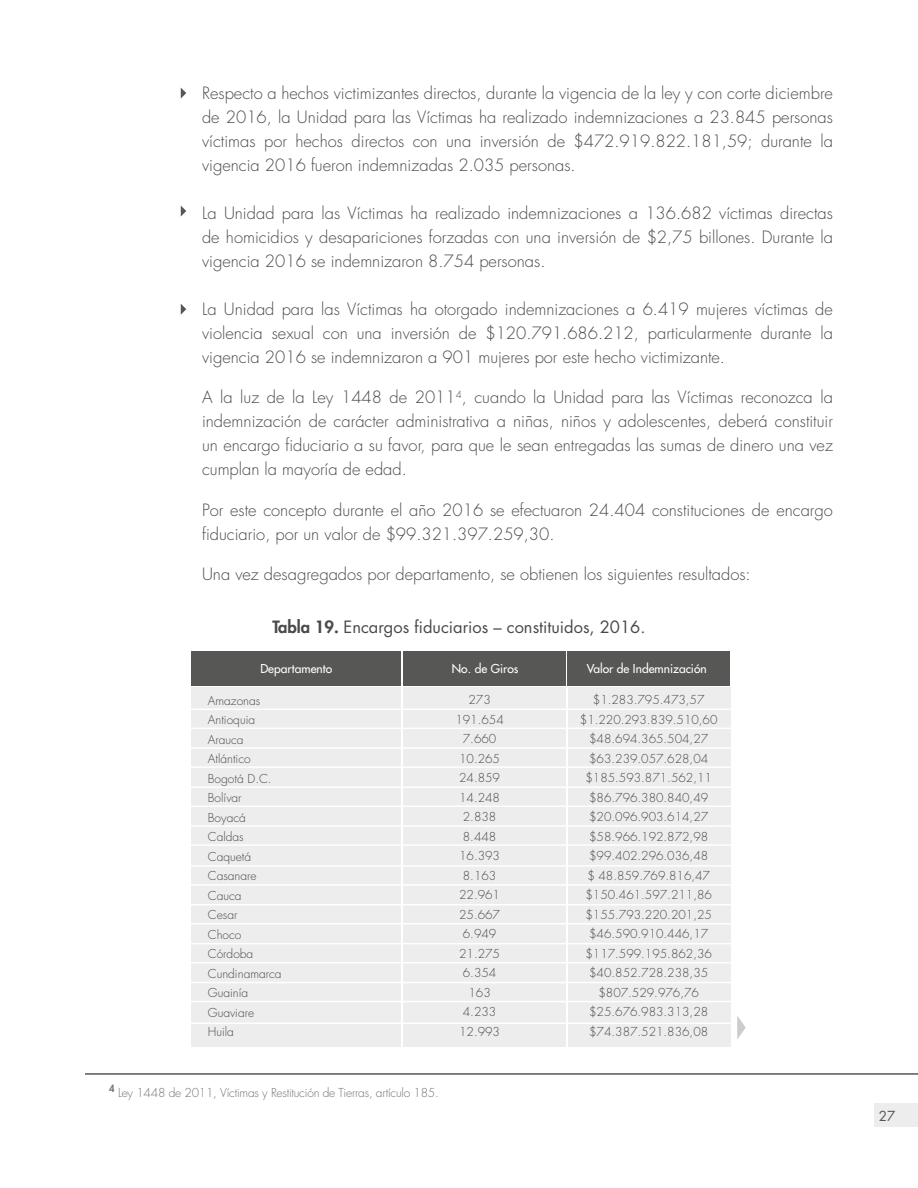
<style>
.page{position:relative;width:918px;height:1188px;background:#fff}
.page>*{position:absolute;margin:0;border:0;box-sizing:border-box;transform-origin:0 0}
.t1{font:300 16.5px/24px "Futura Std";color:#4a4a49;text-align:justify}
.t2{font:16.5px "Futura Std";color:#4a4a49}
.t3{font:13.5px "Futura Std";color:#575756}
.t4{font:300 12px/19.5px "Futura Std";color:#4a4a49;text-align:center}
.t5{font:300 12px "Futura Std";letter-spacing:-.02em;color:#757474}
.t6{font:500 12px "Futura Std";color:#fff}
.t7{font:800 9.6px "Futura Std";color:#757474}
.s1{font-weight:800}
</style>
<div class="page">
<div style="left:874px;top:1103px;width:44px;height:24px;background:#ededed"></div>
<svg style="left:737px;top:1016px;width:9px;height:23px"></svg>
<svg style="left:181px;top:88px;width:5px;height:10px"></svg>
<svg style="left:181px;top:304px;width:5px;height:11px"></svg>
<svg style="left:181px;top:206px;width:5px;height:10px"></svg>
<div style="left:192px;top:651px;width:209px;height:34px;background:#575756"></div>
<div style="left:403px;top:651px;width:163px;height:34px;background:#575756"></div>
<div style="left:567px;top:651px;width:163px;height:34px;background:#575756"></div>
<div style="left:192px;top:688px;width:209px;height:359px;background:#ededed"></div>
<div style="left:403px;top:688px;width:163px;height:359px;background:#ededed"></div>
<div style="left:568px;top:688px;width:162px;height:359px;background:#ededed"></div>
<hr style="left:186px;top:709px;width:546px;height:1px;background:#fff">
<hr style="left:186px;top:786px;width:546px;height:2px;background:#fff">
<hr style="left:186px;top:865px;width:546px;height:2px;background:#fff">
<hr style="left:186px;top:943px;width:546px;height:1px;background:#fff">
<hr style="left:186px;top:747px;width:546px;height:2px;background:#fff">
<hr style="left:186px;top:825px;width:546px;height:2px;background:#fff">
<hr style="left:186px;top:904px;width:546px;height:1px;background:#fff">
<hr style="left:186px;top:982px;width:546px;height:1px;background:#fff">
<hr style="left:186px;top:728px;width:546px;height:1px;background:#fff">
<hr style="left:186px;top:806px;width:546px;height:1px;background:#fff">
<hr style="left:186px;top:884px;width:546px;height:2px;background:#fff">
<hr style="left:186px;top:962px;width:546px;height:1px;background:#fff">
<hr style="left:186px;top:766px;width:546px;height:2px;background:#fff">
<hr style="left:186px;top:844px;width:546px;height:2px;background:#fff">
<hr style="left:186px;top:923px;width:546px;height:2px;background:#fff">
<hr style="left:186px;top:1001px;width:546px;height:1px;background:#fff">
<hr style="left:186px;top:1023px;width:546px;height:1px;background:#fff">
<hr style="left:85px;top:1073px;width:833px;height:2px;background:#575756">
<p class="t1" style="left:202px;top:81px;width:633px">Respecto a hechos victimizantes directos, durante la vigencia de la ley y con corte diciembre de 2016, la Unidad para las Víctimas ha realizado indemnizaciones a 23.845 personas víctimas por hechos directos con una inversión de $472.919.822.181,59; durante la vigencia 2016 fueron indemnizadas 2.035 personas.</p>
<p class="t1" style="left:202px;top:201px;width:632px">La Unidad para las Víctimas ha realizado indemnizaciones a 136.682 víctimas directas de homicidios y desapariciones forzadas con una inversión de $2,75 billones. Durante la vigencia 2016 se indemnizaron 8.754 personas.</p>
<p class="t1" style="left:202px;top:297px;width:632px">La Unidad para las Víctimas ha otorgado indemnizaciones a 6.419 mujeres víctimas de violencia sexual con una inversión de $120.791.686.212, particularmente durante la vigencia 2016 se indemnizaron a 901 mujeres por este hecho victimizante.</p>
<p class="t1" style="left:202px;top:386px;width:632px">A la luz de la Ley 1448 de 2011<sup>4</sup>, cuando la Unidad para las Víctimas reconozca la indemnización de carácter administrativa a niñas, niños y adolescentes, deberá constituir un encargo fiduciario a su favor, para que le sean entregadas las sumas de dinero una vez cumplan la mayoría de edad.</p>
<p class="t1" style="left:202px;top:498px;width:632px">Por este concepto durante el año 2016 se efectuaron 24.404 constituciones de encargo fiduciario, por un valor de $99.321.397.259,30.</p>
<p class="t1" style="left:202px;top:563px;width:550px">Una vez desagregados por departamento, se obtienen los siguientes resultados:</p>
<p class="t2" style="left:272px;top:616px;width:375px"><span class="s1">Tabla 19.</span> Encargos fiduciarios – constituidos, 2016.</p>
<p class="t6" style="left:260px;top:661px;width:73px">Departamento</p>
<p class="t6" style="left:452px;top:661px;width:68px">No. de Giros</p>
<p class="t6" style="left:587px;top:661px;width:122px">Valor de Indemnización</p>
<p class="t4" style="left:208px;top:691px;width:75px;text-align:left">Amazonas<br>Antioquia<br>Arauca<br>Atlántico<br>Bogotá D.C.<br>Bolívar<br>Boyacá<br>Caldas<br>Caquetá<br>Casanare<br>Cauca<br>Cesar<br>Choco<br>Córdoba<br>Cundinamarca<br>Guainía<br>Guaviare<br>Huila</p>
<p class="t4" style="left:455px;top:691px;width:50px">273<br>191.654<br>7.660<br>10.265<br>24.859<br>14.248<br>2.838<br>8.448<br>16.393<br>8.163<br>22.961<br>25.667<br>6.949<br>21.275<br>6.354<br>163<br>4.233<br>12.993</p>
<p class="t4" style="left:580px;top:691px;width:139px">$1.283.795.473,57 $1.220.293.839.510,60 $48.694.365.504,27 $63.239.057.628,04 $185.593.871.562,11 $86.796.380.840,49 $20.096.903.614,27 $58.966.192.872,98 $99.402.296.036,48<br>$ 48.859.769.816,47 $150.461.597.211,86 $155.793.220.201,25 $46.590.910.446,17 $117.599.195.862,36 $40.852.728.238,35 $807.529.976,76 $25.676.983.313,28 $74.387.521.836,08</p>
<p class="t7" style="left:109px;top:1082px;width:7px">4</p>
<p class="t5" style="left:118px;top:1086px;width:322px">Ley 1448 de 2011, Víctimas y Restitución de Tierras, artículo 185.</p>
<p class="t3" style="left:879px;top:1107px;width:18px">27</p>
</div>
